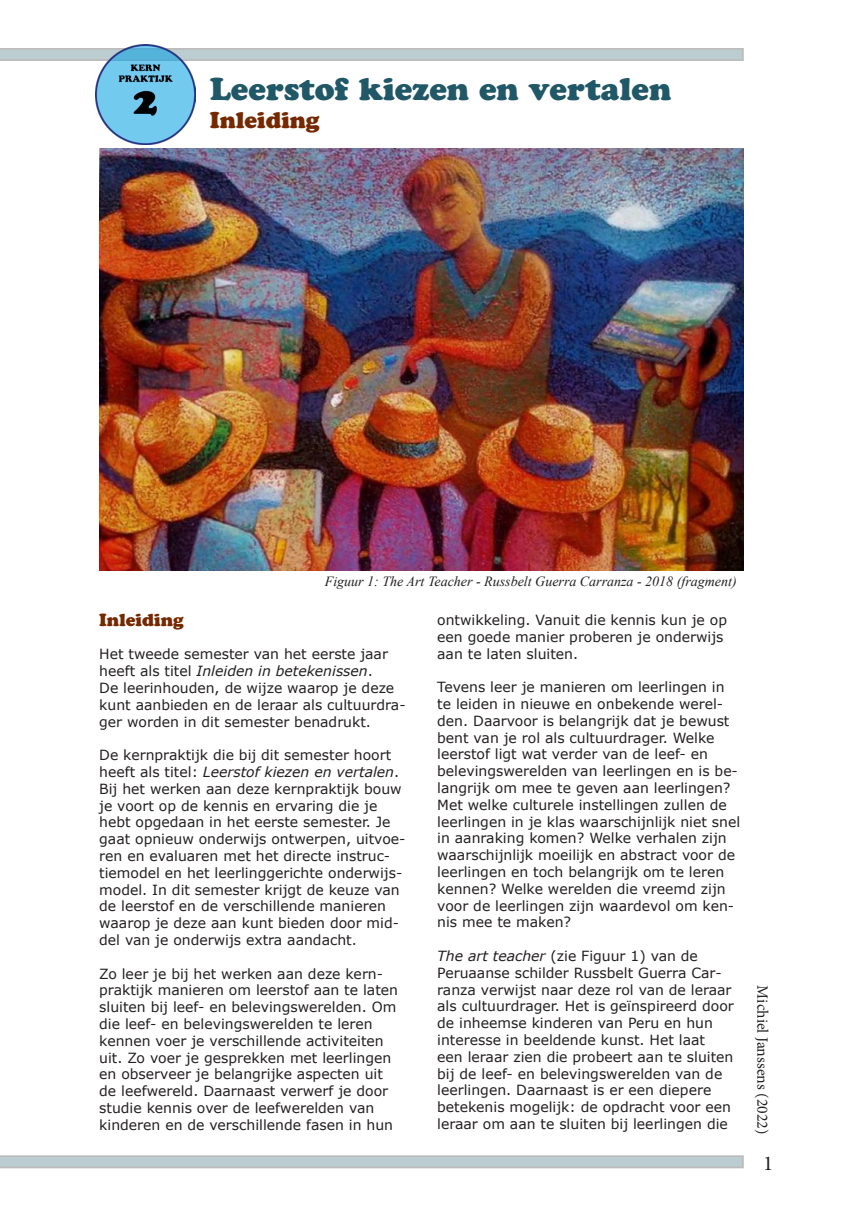
<style>
.page{position:relative;width:843px;height:1211px;background:#fff}
.page>*{position:absolute;margin:0;border:0;box-sizing:border-box;transform-origin:0 0}
.t1{font:31.5px "Cooper Black Std";color:#215868}
.t2{font:22.75px "Cooper Black Std";color:#752900}
.t3{font:21px "Minion Pro";color:#231f20}
.t4{font:17.5px "Cooper Black Std";color:#752900}
.t5{font:15.75px "Minion Pro";color:#231f20}
.t6{font:14px/16.8px "Verdana";color:#231f20}
.t7{font:italic 14px "Times New Roman";color:#231f20}
.s1{font-style:italic}
</style>
<div class="page">
<svg style="left:0;top:48px;width:744px;height:13px;background:#bcc8cb"></svg>
<svg style="left:0;top:1155px;width:744px;height:13px;background:#bdc9cc"></svg>
<img style="left:95px;top:45px;width:100px;height:100px">
<img style="left:99px;top:149px;width:645px;height:421px">
<p class="t1" style="left:210px;top:70px;width:463px">Leerstof kiezen en vertalen</p>
<p class="t2" style="left:210px;top:106px;width:111px">Inleiding</p>
<p class="t7" style="left:325px;top:571px;width:413px">Figuur 1: The Art Teacher - Russbelt Guerra Carranza - 2018 (fragment)</p>
<p class="t4" style="left:99px;top:609px;width:86px">Inleiding</p>
<p class="t6" style="left:99px;top:646px;width:308px">Het tweede semester van het eerste jaar heeft als titel <span class="s1">Inleiden in betekenissen</span>.<br>De leerinhouden, de wijze waarop je deze kunt aanbieden en de leraar als cultuurdra&shy;ger worden in dit semester benadrukt.</p>
<p class="t6" style="left:99px;top:746px;width:308px">De kernpraktijk die bij dit semester hoort heeft als titel: <span class="s1">Leerstof kiezen en vertalen</span>.<br>Bij het werken aan deze kernpraktijk bouw je voort op de kennis en ervaring die je hebt opgedaan in het eerste semester. Je gaat opnieuw onderwijs ontwerpen, uitvoe&shy;ren en evaluaren met het directe instruc&shy;tiemodel en het leerlinggerichte onderwijs&shy;model. In dit semester krijgt de keuze van de leerstof en de verschillende manieren waarop je deze aan kunt bieden door mid&shy;del van je onderwijs extra aandacht.</p>
<p class="t6" style="left:99px;top:965px;width:300px">Zo leer je bij het werken aan deze kern&shy;praktijk manieren om leerstof aan te laten sluiten bij leef- en belevingswerelden. Om die leef- en belevingswerelden te leren kennen voer je verschillende activiteiten uit. Zo voer je gesprekken met leerlingen en observeer je belangrijke aspecten uit de leefwereld. Daarnaast verwerf je door studie kennis over de leefwerelden van kinderen en de verschillende fasen in hun</p>
<p class="t6" style="left:437px;top:611px;width:291px">ontwikkeling. Vanuit die kennis kun je op een goede manier proberen je onderwijs aan te laten sluiten.</p>
<p class="t6" style="left:437px;top:678px;width:304px">Tevens leer je manieren om leerlingen in te leiden in nieuwe en onbekende werel&shy;den. Daarvoor is belangrijk dat je bewust bent van je rol als cultuurdrager. Welke leerstof ligt wat verder van de leef- en belevingswerelden van leerlingen en is be&shy;langrijk om mee te geven aan leerlingen?<br>Met welke culturele instellingen zullen de leerlingen in je klas waarschijnlijk niet snel in aanraking komen? Welke verhalen zijn waarschijnlijk moeilijk en abstract voor de leerlingen en toch belangrijk om te leren kennen? Welke werelden die vreemd zijn voor de leerlingen zijn waardevol om ken&shy;nis mee te maken?</p>
<p class="t6" style="left:437px;top:947px;width:298px"><span class="s1">The art teacher</span> (zie Figuur 1) van de Peruaanse schilder Russbelt Guerra Car&shy;ranza verwijst naar deze rol van de leraar als cultuurdrager. Het is geïnspireerd door de inheemse kinderen van Peru en hun interesse in beeldende kunst. Het laat een leraar zien die probeert aan te sluiten bij de leef- en belevingswerelden van de leerlingen. Daarnaast is er een diepere betekenis mogelijk: de opdracht voor een leraar om aan te sluiten bij leerlingen die</p>
<p class="t5" style="left:773px;top:985px;width:150px;rotate:90deg">Michiel Janssens (2022)</p>
<h3 class="t3" style="left:763px;top:1149px;width:12px">1</h3>
</div>
